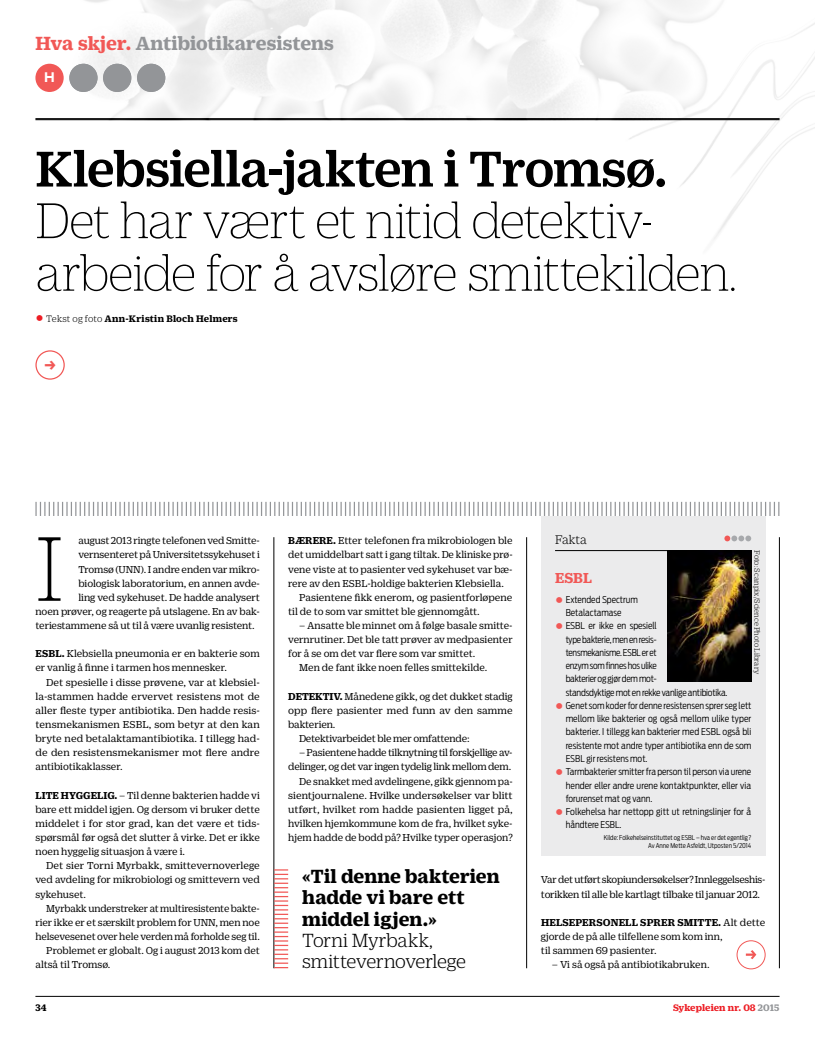
<style>
.page{position:relative;width:815px;height:1053px;background:#fff}
.page>*{position:absolute;margin:0;border:0;box-sizing:border-box;transform-origin:0 0}
.t1{font:100 99.25px "Duplicate Ionic";color:#000}
.t2{font:100 54.38px/52.5px "Duplicate Ionic";letter-spacing:-.03em;color:#000}
.t3{font:500 54.38px "Duplicate Ionic";letter-spacing:-.02em;color:#000}
.t4{font:700 22.38px "Morgan Sans Cond";color:#f15856}
.t5{font:700 20.62px/21.2px "Duplicate Ionic";letter-spacing:-.005em;color:#000}
.t6{font:300 20.62px/21.2px "Duplicate Ionic";letter-spacing:-.02em;color:#000}
.t7{font:700 20.62px "Duplicate Ionic";color:#939598}
.t8{font:700 15.62px "Duplicate Ionic";color:#f15856}
.t9{font:300 13.5px "Duplicate Ionic";letter-spacing:-.015em;color:#000}
.t10{font:700 13.12px "Antenna";color:#fff}
.t11{font:10.88px/14.1px "Duplicate Ionic";letter-spacing:-.01em;color:#000}
.t12{font:700 10.25px "Duplicate Ionic";letter-spacing:.02em;color:#000}
.t13{font:700 10.25px "Duplicate Ionic";letter-spacing:.005em;color:#ed1d24}
.t14{font:300 9.38px/13.2px "Antenna Cond";letter-spacing:-.01em;color:#000}
.t15{font:300 8.25px "Duplicate Ionic";letter-spacing:-.01em;color:#000}
.t16{font:300 6.62px/8.1px "Antenna Cond";color:#000;text-align:right}
.s1{color:#f15856}
.s2{font-weight:100;font-size:31.25px;color:#ed1d24}
.s3{font-weight:300}
.s4{font-weight:700}
.s5{font-family:"Duplicate Ionic";font-weight:100;font-size:31.25px;color:#f15856}
.s6{color:#939598}
</style>
<div class="page">
<img style="left:613px;top:23px;width:202px;height:216px">
<hr style="left:35px;top:996px;width:745px;height:1px;background:#000">
<img style="left:35px;top:0;width:771px;height:120px">
<hr style="left:526px;top:537px;width:1px;height:431px;background:#000">
<hr style="left:779px;top:537px;width:1px;height:431px;background:#000">
<hr style="left:274px;top:537px;width:1px;height:431px;background:#000">
<svg style="left:35px;top:502px;width:745px;height:14px"></svg>
<div style="left:35px;top:64px;width:29px;height:28px;background:#f15856;border-radius:50%"></div>
<div style="left:35px;top:350px;width:30px;height:29px;border:1px solid #f15856;border-radius:50%"></div>
<div style="left:69px;top:64px;width:29px;height:28px;background:#939598;border-radius:50%"></div>
<div style="left:103px;top:64px;width:28px;height:28px;background:#939598;border-radius:50%"></div>
<div style="left:137px;top:64px;width:28px;height:28px;background:#939598;border-radius:50%"></div>
<svg style="left:274px;top:869px;width:14px;height:99px"></svg>
<div style="left:541px;top:516px;width:224px;height:339px;background:#ebebec"></div>
<hr style="left:555px;top:550px;width:196px;height:1px;background:#000">
<svg style="left:724px;top:535px;width:27px;height:6px"></svg>
<img style="left:667px;top:551px;width:84px;height:130px">
<svg style="left:746px;top:950px;width:10px;height:9px"></svg>
<div style="left:737px;top:940px;width:28px;height:29px;border:1px solid #f15856;border-radius:50%"></div>
<h3 class="t7" style="left:35px;top:28px;width:300px"><span class="s1">Hva skjer.</span> Antibiotikaresistens</h3>
<p class="t10" style="left:44px;top:70px;width:12px">H</p>
<h2 class="t3" style="left:36px;top:130px;width:633px">Klebsiella-jakten i Tromsø.</h2>
<h2 class="t2" style="left:35px;top:191px;width:703px">Det har vært et nitid detektiv&shy;arbeide for å avsløre smittekilden.</h2>
<p class="t12" style="left:35px;top:311px;width:204px"><span class="s2">•</span> <span class="s3">Tekst og foto</span> Ann-Kristin Bloch Helmers</p>
<h3 class="t4" style="left:44px;top:351px;width:14px">→</h3>
<h1 class="t1" style="left:35px;top:506px;width:30px">I</h1>
<p class="t11" style="left:78px;top:532px;width:183px">august 2013 ringte telefonen ved Smitte-</p>
<p class="t11" style="left:78px;top:547px;width:183px">vernsenteret på Universitetssykehuset i</p>
<p class="t11" style="left:78px;top:561px;width:183px">Tromsø (UNN). I andre enden var mikro-</p>
<p class="t11" style="left:78px;top:575px;width:183px">biologisk laboratorium, en annen avde-</p>
<p class="t11" style="left:78px;top:589px;width:183px">ling ved sykehuset. De hadde analysert</p>
<p class="t11" style="left:35px;top:603px;width:226px">noen prøver, og reagerte på utslagene. En av bak-</p>
<p class="t11" style="left:35px;top:617px;width:221px">teriestammene så ut til å være uvanlig resistent.</p>
<p class="t11" style="left:35px;top:645px;width:226px"><span class="s4">ESBL.</span> Klebsiella pneumonia er en bakterie som er vanlig å finne i tarmen hos mennesker.</p>
<p class="t11" style="left:35px;top:674px;width:226px;text-align:justify;text-indent:11px">Det spesielle i disse prøvene, var at klebsiel&shy;la-stammen hadde ervervet resistens mot de aller fleste typer antibiotika. Den hadde resis&shy;tensmekanismen ESBL, som betyr at den kan bryte ned betalaktamantibiotika. I tillegg had&shy;de den resistensmekanismer mot flere andre antibiotikaklasser.</p>
<p class="t11" style="left:35px;top:787px;width:226px;text-align:justify"><span class="s4">LITE HYGGELIG.</span> – Til denne bakterien hadde vi bare ett middel igjen. Og dersom vi bruker dette middelet i for stor grad, kan det være et tids&shy;spørsmål før også det slutter å virke. Det er ikke noen hyggelig situasjon å være i.</p>
<p class="t11" style="left:35px;top:857px;width:226px;text-align:justify;text-indent:11px">Det sier Torni Myrbakk, smittevernoverlege ved avdeling for mikrobiologi og smittevern ved sykehuset.</p>
<p class="t11" style="left:46px;top:900px;width:215px">Myrbakk understreker at multiresistente bakte-</p>
<p class="t11" style="left:35px;top:914px;width:226px">rier ikke er et særskilt problem for UNN, men noe</p>
<p class="t11" style="left:35px;top:928px;width:226px">helsevesenet over hele verden må forholde seg til.</p>
<p class="t11" style="left:46px;top:942px;width:215px">Problemet er globalt. Og i august 2013 kom det</p>
<p class="t11" style="left:35px;top:956px;width:77px">altså til Tromsø.</p>
<p class="t11" style="left:288px;top:532px;width:226px"><span class="s4">BÆRERE.</span> Etter telefonen fra mikrobiologen ble</p>
<p class="t11" style="left:288px;top:547px;width:226px">det umiddelbart satt i gang tiltak. De kliniske prø-</p>
<p class="t11" style="left:288px;top:561px;width:226px">vene viste at to pasienter ved sykehuset var bæ-</p>
<p class="t11" style="left:288px;top:575px;width:217px">rere av den ESBL-holdige bakterien Klebsiella.</p>
<p class="t11" style="left:299px;top:589px;width:215px">Pasientene fikk enerom, og pasientforløpene</p>
<p class="t11" style="left:288px;top:603px;width:193px">til de to som var smittet ble gjennomgått.</p>
<p class="t11" style="left:299px;top:617px;width:215px">– Ansatte ble minnet om å følge basale smitte-</p>
<p class="t11" style="left:288px;top:631px;width:226px">vernrutiner. Det ble tatt prøver av medpasienter</p>
<p class="t11" style="left:288px;top:645px;width:189px">for å se om det var flere som var smittet.</p>
<p class="t11" style="left:299px;top:660px;width:190px">Men de fant ikke noen felles smittekilde.</p>
<p class="t11" style="left:288px;top:688px;width:226px"><span class="s4">DETEKTIV.</span> Månedene gikk, og det dukket stadig</p>
<p class="t11" style="left:288px;top:702px;width:226px">opp flere pasienter med funn av den samme</p>
<p class="t11" style="left:288px;top:716px;width:49px">bakterien.</p>
<p class="t11" style="left:299px;top:730px;width:172px">Detektivarbeidet ble mer omfattende:</p>
<p class="t11" style="left:288px;top:744px;width:226px;text-align:right">– Pasientene hadde tilknytning til forskjellige av&shy;delinger, og det var ingen tydelig link mellom dem.<br>De snakket med avdelingene, gikk gjennom pa&shy;sientjournalene. Hvilke undersøkelser var blitt utført, hvilket rom hadde pasienten ligget på, hvilken hjemkommune kom de fra, hvilket syke&shy;hjem hadde de bodd på? Hvilke typer operasjon?</p>
<h3 class="t5" style="left:302px;top:863px;width:199px">«Til denne bakterien hadde vi bare ett middel igjen.»</h3>
<h3 class="t6" style="left:302px;top:928px;width:165px">Torni Myrbakk, smittevernoverlege</h3>
<p class="t9" style="left:555px;top:531px;width:33px">Fakta</p>
<h3 class="t8" style="left:555px;top:566px;width:39px">ESBL</h3>
<p class="t14" style="left:566px;top:593px;width:74px;text-indent:-11px"><span class="s5">•</span> Extended Spectrum<br>Betalactamase</p>
<p class="t14" style="left:566px;top:619px;width:163px;text-indent:-11px"><span class="s5">•</span> ESBL er ikke en spesiell<br>type bakterie, men en resis-<br>tensmekanisme. ESBL er et<br>enzym som finnes hos ulike<br>bakterier og gjør dem mot-<br>standsdyktige mot en rekke vanlige antibiotika.</p>
<p class="t14" style="left:566px;top:699px;width:187px;text-align:justify;text-indent:-11px"><span class="s5">•</span> Genet som koder for denne resistensen sprer seg lett mellom like bakterier og også mellom ulike typer bakterier. I tillegg kan bakterier med ESBL også bli resistente mot andre typer antibiotika enn de som ESBL gir resistens mot.</p>
<p class="t14" style="left:566px;top:765px;width:187px;text-align:justify;text-indent:-11px"><span class="s5">•</span> Tarmbakterier smitter fra person til person via urene hender eller andre urene kontaktpunkter, eller via forurenset mat og vann.</p>
<p class="t14" style="left:566px;top:805px;width:187px;text-indent:-11px"><span class="s5">•</span> Folkehelsa har nettopp gitt ut retningslinjer for å håndtere ESBL.</p>
<p class="t16" style="left:604px;top:833px;width:149px">Kilde: Folkehelseinstituttet og ESBL – hva er det egentlig?<br>Av Anne Mette Asfeldt, Utposten 5/2014</p>
<p class="t15" style="left:763px;top:550px;width:125px;rotate:90deg">Foto: Scanpix/Science Photo Library</p>
<p class="t11" style="left:541px;top:871px;width:226px">Var det utført skopiundersøkelser? Innleggelseshis&shy;torikken til alle ble kartlagt tilbake til januar 2012.</p>
<p class="t11" style="left:541px;top:914px;width:226px"><span class="s4">HELSEPERSONELL SPRER SMITTE.</span> Alt dette gjorde de på alle tilfellene som kom inn,<br>til sammen 69 pasienter.</p>
<p class="t11" style="left:552px;top:956px;width:159px">– Vi så også på antibiotikabruken.</p>
<p class="t12" style="left:35px;top:999px;width:13px">34</p>
<p class="t13" style="left:673px;top:999px;width:108px">Sykepleien nr. 08 <span class="s6">2015</span></p>
</div>
